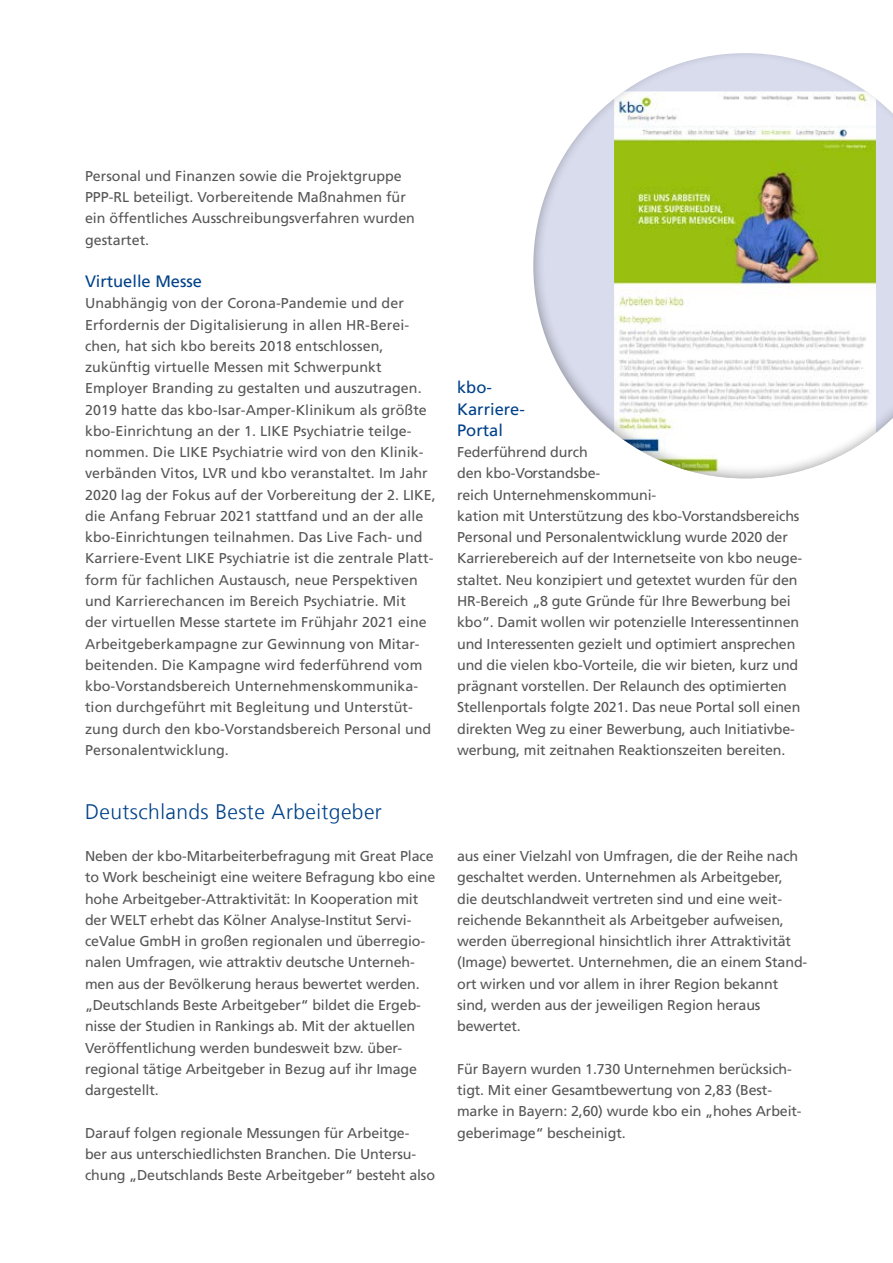
<style>
.page{position:relative;width:893px;height:1263px;background:#fff}
.page>*{position:absolute;margin:0;border:0;box-sizing:border-box;transform-origin:0 0}
.t1{font:300 21px "Frutiger LT Com";letter-spacing:.02em;color:#004189}
.t2{font:16.5px/21.3px "Frutiger LT Com";color:#004189}
.t3{font:14.25px/21.3px "Frutiger LT Com";letter-spacing:-.01em;color:#565656}
</style>
<div class="page">
<div style="left:532px;top:52px;width:361px;height:428px;background:#000;opacity:.33"></div>
<p class="t3" style="left:85px;top:165px;width:331px">Personal und Finanzen sowie die Projektgruppe PPP-RL beteiligt. Vorbereitende Maßnahmen für ein öffentliches Ausschreibungsverfahren wurden gestartet.</p>
<p class="t2" style="left:85px;top:271px;width:119px">Virtuelle Messe</p>
<p class="t3" style="left:85px;top:293px;width:352px">Unabhängig von der Corona-Pandemie und der Erfordernis der Digitalisierung in allen HR-Berei&shy;chen, hat sich kbo bereits 2018 entschlossen, zukünftig virtuelle Messen mit Schwerpunkt Employer Branding zu gestalten und auszutragen.<br>2019 hatte das kbo-Isar-Amper-Klinikum als größte kbo-Einrichtung an der 1. LIKE Psychiatrie teilge&shy;nommen. Die LIKE Psychiatrie wird von den Klinik&shy;verbänden Vitos, LVR und kbo veranstaltet. Im Jahr 2020 lag der Fokus auf der Vorbereitung der 2. LIKE, die Anfang Februar 2021 stattfand und an der alle kbo-Einrichtungen teilnahmen. Das Live Fach- und Karriere-Event LIKE Psychiatrie ist die zentrale Platt&shy;form für fachlichen Austausch, neue Perspektiven und Karrierechancen im Bereich Psychiatrie. Mit<br>der virtuellen Messe startete im Frühjahr 2021 eine Arbeitgeberkampagne zur Gewinnung von Mitar&shy;beitenden. Die Kampagne wird federführend vom kbo-Vorstandsbereich Unternehmenskommunika&shy;tion durchgeführt mit Begleitung und Unterstüt&shy;zung durch den kbo-Vorstandsbereich Personal und Personalentwicklung.</p>
<h1 class="t1" style="left:85px;top:799px;width:298px">Deutschlands Beste Arbeitgeber</h1>
<p class="t3" style="left:85px;top:845px;width:352px">Neben der kbo-Mitarbeiterbefragung mit Great Place to Work bescheinigt eine weitere Befragung kbo eine hohe Arbeitgeber-Attraktivität: In Kooperation mit der WELT erhebt das Kölner Analyse-Institut Servi&shy;ceValue GmbH in großen regionalen und überregio&shy;nalen Umfragen, wie attraktiv deutsche Unterneh&shy;men aus der Bevölkerung heraus bewertet werden. „Deutschlands Beste Arbeitgeber“ bildet die Ergeb&shy;nisse der Studien in Rankings ab. Mit der aktuellen Veröffentlichung werden bundesweit bzw. über&shy;regional tätige Arbeitgeber in Bezug auf ihr Image dargestellt.</p>
<p class="t3" style="left:85px;top:1122px;width:351px">Darauf folgen regionale Messungen für Arbeitge-<br>ber aus unterschiedlichsten Branchen. Die Untersu&shy;chung „Deutschlands Beste Arbeitgeber“ besteht also</p>
<p class="t2" style="left:457px;top:377px;width:69px">kbo-<br>Karriere-<br>Portal</p>
<p class="t3" style="left:457px;top:442px;width:347px">Federführend durch<br>den kbo-Vorstandsbe-<br>reich Unternehmenskommuni-<br>kation mit Unterstützung des kbo-Vorstandsbereichs Personal und Personalentwicklung wurde 2020 der Karrierebereich auf der Internetseite von kbo neuge&shy;staltet. Neu konzipiert und getextet wurden für den HR-Bereich „8 gute Gründe für Ihre Bewerbung bei kbo“. Damit wollen wir potenzielle Interessentinnen und Interessenten gezielt und optimiert ansprechen und die vielen kbo-Vorteile, die wir bieten, kurz und prägnant vorstellen. Der Relaunch des optimierten Stellenportals folgte 2021. Das neue Portal soll einen direkten Weg zu einer Bewerbung, auch Initiativbe&shy;werbung, mit zeitnahen Reaktionszeiten bereiten.</p>
<p class="t3" style="left:457px;top:846px;width:352px">aus einer Vielzahl von Umfragen, die der Reihe nach geschaltet werden. Unternehmen als Arbeitgeber,<br>die deutschlandweit vertreten sind und eine weit&shy;reichende Bekanntheit als Arbeitgeber aufweisen, werden überregional hinsichtlich ihrer Attraktivität (Image) bewertet. Unternehmen, die an einem Stand&shy;ort wirken und vor allem in ihrer Region bekannt sind, werden aus der jeweiligen Region heraus bewertet.</p>
<p class="t3" style="left:457px;top:1058px;width:346px">Für Bayern wurden 1.730 Unternehmen berücksich&shy;tigt. Mit einer Gesamtbewertung von 2,83 (Best&shy;marke in Bayern: 2,60) wurde kbo ein „hohes Arbeit&shy;geberimage“ bescheinigt.</p>
</div>
